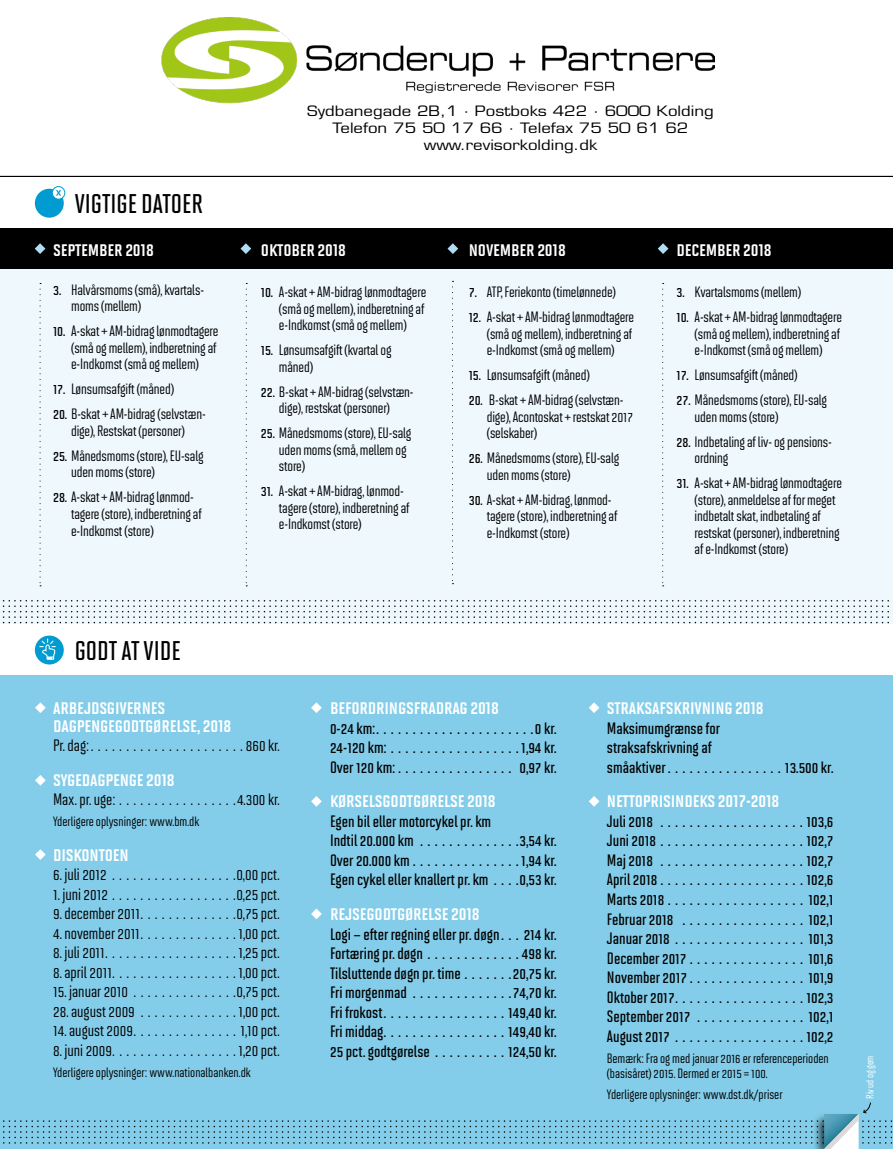
<style>
.page{position:relative;width:893px;height:1149px;background:#fff}
.page>*{position:absolute;margin:0;border:0;box-sizing:border-box;transform-origin:0 0}
.t1{font:27px "Solano Gothic MVB Sb Cap";color:#000}
.t2{font:19.5px/17.2px "Solano Gothic MVB Bd SC";letter-spacing:-.01em;color:#fff}
.t3{font:600 16.5px/19.5px "Solano Gothic MVB";color:#000;text-align:justify}
.t4{font:500 16.5px "Solano Gothic MVB";color:#000}
.t5{font:500 15px/16.5px "Solano Gothic MVB";letter-spacing:-.01em;color:#000}
.t6{font:13.95px/16.8px "Eurostile";color:#000;text-align:center;scale:1.2 1}
.t7{font:500 13.5px/15px "Solano Gothic MVB";color:#000}
.t8{font:500 10.5px "Solano Gothic MVB";letter-spacing:-.01em;color:#fff}
.s1{font-weight:600}
</style>
<div class="page">
<div style="left:0;top:264px;width:892px;height:359px;background:#eef8fd"></div>
<div style="left:0;top:674px;width:892px;height:474px;background:#83cdea"></div>
<div style="left:0;top:229px;width:892px;height:40px;background:#000"></div>
<svg style="left:2px;top:600px;width:891px;height:23px"></svg>
<svg style="left:35px;top:702px;width:11px;height:11px"></svg>
<svg style="left:311px;top:702px;width:11px;height:11px"></svg>
<svg style="left:589px;top:702px;width:10px;height:11px"></svg>
<svg style="left:35px;top:775px;width:11px;height:10px"></svg>
<svg style="left:311px;top:796px;width:11px;height:10px"></svg>
<svg style="left:589px;top:796px;width:10px;height:10px"></svg>
<svg style="left:35px;top:849px;width:11px;height:10px"></svg>
<svg style="left:311px;top:908px;width:11px;height:11px"></svg>
<svg style="left:35px;top:243px;width:10px;height:11px"></svg>
<svg style="left:40px;top:283px;width:1px;height:303px"></svg>
<svg style="left:452px;top:281px;width:1px;height:303px"></svg>
<svg style="left:662px;top:283px;width:2px;height:303px"></svg>
<svg style="left:246px;top:283px;width:1px;height:303px"></svg>
<svg style="left:240px;top:243px;width:11px;height:11px"></svg>
<svg style="left:447px;top:243px;width:11px;height:11px"></svg>
<svg style="left:658px;top:243px;width:10px;height:11px"></svg>
<div style="left:35px;top:635px;width:29px;height:29px;background:#009bd0;border-radius:50%"></div>
<svg style="left:40px;top:638px;width:15px;height:21px"></svg>
<div style="left:35px;top:189px;width:29px;height:28px;background:#009bd0;border-radius:50%"></div>
<svg style="left:52px;top:186px;width:13px;height:13px"></svg>
<div style="left:52px;top:186px;width:13px;height:13px;border:1px solid #009bd0;border-radius:50%"></div>
<svg style="left:55px;top:189px;width:7px;height:8px"></svg>
<hr style="left:0;top:176px;width:892px;height:1px;background:#000">
<svg style="left:0;top:1101px;width:893px;height:48px"></svg>
<img style="left:161px;top:17px;width:553px;height:87px">
<h1 class="t1" style="left:75px;top:188px;width:130px">VIGTIGE DATOER</h1>
<h2 class="t2" style="left:53px;top:240px;width:102px">SEPTEMBER 2018</h2>
<p class="t5" style="left:71px;top:281px;width:134px;text-indent:-18px"><span class="s1">3.</span> Halvårsmoms (små), kvartals&shy;moms (mellem)</p>
<p class="t5" style="left:71px;top:323px;width:149px;text-indent:-18px"><span class="s1">10.</span> A-skat + AM-bidrag lønmodtagere (små og mellem), indberetning af e-Indkomst (små og mellem)</p>
<p class="t5" style="left:53px;top:381px;width:122px"><span class="s1">17.</span> Lønsumsafgift (måned)</p>
<p class="t5" style="left:53px;top:406px;width:154px;text-align:center"><span class="s1">20.</span> B-skat + AM-bidrag (selvstæn&shy;dige), Restskat (personer)</p>
<p class="t5" style="left:71px;top:447px;width:134px;text-indent:-18px"><span class="s1">25.</span> Månedsmoms (store), EU-salg uden moms (store)</p>
<p class="t5" style="left:71px;top:489px;width:132px;text-indent:-18px"><span class="s1">28.</span> A-skat + AM-bidrag lønmod&shy;tagere (store), indberetning af e-Indkomst (store)</p>
<p class="t6" style="left:307px;top:103px;width:340px">Sydbanegade 2B,1 · Postboks 422 · 6000 Kolding<br>Telefon 75 50 17 66 · Telefax 75 50 61 62 www.revisorkolding.dk</p>
<h2 class="t2" style="left:261px;top:240px;width:87px">OKTOBER 2018</h2>
<p class="t5" style="left:279px;top:283px;width:149px;text-indent:-18px"><span class="s1">10.</span> A-skat + AM-bidrag lønmodtagere (små og mellem), indberetning af e-Indkomst (små og mellem)</p>
<p class="t5" style="left:279px;top:341px;width:114px;text-indent:-18px"><span class="s1">15.</span> Lønsumsafgift (kvartal og måned)</p>
<p class="t5" style="left:261px;top:383px;width:154px;text-align:center"><span class="s1">22.</span> B-skat + AM-bidrag (selvstæn&shy;dige), restskat (personer)</p>
<p class="t5" style="left:279px;top:424px;width:134px;text-indent:-18px"><span class="s1">25.</span> Månedsmoms (store), EU-salg uden moms (små, mellem og store)</p>
<p class="t5" style="left:279px;top:482px;width:132px;text-indent:-18px"><span class="s1">31.</span> A-skat + AM-bidrag, lønmod&shy;tagere (store), indberetning af e-Indkomst (store)</p>
<h2 class="t2" style="left:469px;top:240px;width:99px">NOVEMBER 2018</h2>
<p class="t5" style="left:469px;top:283px;width:149px"><span class="s1">7.</span> ATP, Feriekonto (timelønnede)</p>
<p class="t5" style="left:487px;top:308px;width:149px;text-indent:-18px"><span class="s1">12.</span> A-skat + AM-bidrag lønmodtagere (små og mellem), indberetning af e-Indkomst (små og mellem)</p>
<p class="t5" style="left:469px;top:366px;width:122px"><span class="s1">15.</span> Lønsumsafgift (måned)</p>
<p class="t5" style="left:487px;top:391px;width:148px;text-indent:-18px"><span class="s1">20.</span> B-skat + AM-bidrag (selvstæn&shy;dige), Acontoskat + restskat 2017 (selskaber)</p>
<p class="t5" style="left:487px;top:449px;width:134px;text-indent:-18px"><span class="s1">26.</span> Månedsmoms (store), EU-salg uden moms (store)</p>
<p class="t5" style="left:487px;top:491px;width:132px;text-indent:-18px"><span class="s1">30.</span> A-skat + AM-bidrag, lønmod&shy;tagere (store), indberetning af e-Indkomst (store)</p>
<h2 class="t2" style="left:677px;top:240px;width:97px">DECEMBER 2018</h2>
<p class="t5" style="left:677px;top:283px;width:126px"><span class="s1">3.</span> Kvartalsmoms (mellem)</p>
<p class="t5" style="left:695px;top:308px;width:149px;text-indent:-18px"><span class="s1">10.</span> A-skat + AM-bidrag lønmodtagere (små og mellem), indberetning af e-Indkomst (små og mellem)</p>
<p class="t5" style="left:677px;top:366px;width:122px"><span class="s1">17.</span> Lønsumsafgift (måned)</p>
<p class="t5" style="left:695px;top:391px;width:134px;text-indent:-18px"><span class="s1">27.</span> Månedsmoms (store), EU-salg uden moms (store)</p>
<p class="t5" style="left:695px;top:433px;width:139px;text-indent:-18px"><span class="s1">28.</span> Indbetaling af liv- og pensions&shy;ordning</p>
<p class="t5" style="left:695px;top:474px;width:149px;text-indent:-18px"><span class="s1">31.</span> A-skat + AM-bidrag lønmodtagere (store), anmeldelse af for meget indbetalt skat, indbetaling af restskat (personer), indberetning af e-Indkomst (store)</p>
<h1 class="t1" style="left:75px;top:635px;width:107px">GODT AT VIDE</h1>
<h2 class="t2" style="left:53px;top:698px;width:180px">ARBEJDSGIVERNES<br>DAGPENGEGODTGØRELSE, 2018</h2>
<p class="t4" style="left:53px;top:736px;width:228px">Pr. dag:......................860 kr.</p>
<h2 class="t2" style="left:53px;top:770px;width:123px">SYGEDAGPENGE 2018</h2>
<p class="t4" style="left:53px;top:790px;width:228px">Max. pr. uge: . . . . . . . . . . . . . . . . .4.300 kr.</p>
<p class="t7" style="left:53px;top:813px;width:148px">Yderligere oplysninger: www.bm.dk</p>
<h2 class="t2" style="left:53px;top:845px;width:77px">DISKONTOEN</h2>
<p class="t4" style="left:53px;top:865px;width:228px">6. juli 2012 . . . . . . . . . . . . . . . . . .0,00 pct.</p>
<p class="t4" style="left:53px;top:884px;width:228px">1. juni 2012 . . . . . . . . . . . . . . . . . .0,25 pct.</p>
<p class="t4" style="left:53px;top:904px;width:228px">9. december 2011. . . . . . . . . . . . . .0,75 pct.</p>
<p class="t4" style="left:53px;top:923px;width:228px">4. november 2011. . . . . . . . . . . . . . 1,00 pct.</p>
<p class="t4" style="left:53px;top:943px;width:228px">8. juli 2011...................1,25 pct.</p>
<p class="t4" style="left:53px;top:962px;width:228px">8. april 2011..................1,00 pct.</p>
<p class="t4" style="left:53px;top:982px;width:228px">15. januar 2010 . . . . . . . . . . . . . . .0,75 pct.</p>
<p class="t4" style="left:53px;top:1001px;width:228px">28. august 2009 . . . . . . . . . . . . . . 1,00 pct.</p>
<p class="t4" style="left:53px;top:1021px;width:228px">14. august 2009. . . . . . . . . . . . . . . 1,10 pct.</p>
<p class="t4" style="left:53px;top:1040px;width:228px">8. juni 2009..................1,20 pct.</p>
<p class="t7" style="left:53px;top:1064px;width:199px">Yderligere oplysninger: www.nationalbanken.dk</p>
<h2 class="t2" style="left:330px;top:698px;width:170px">BEFORDRINGSFRADRAG 2018</h2>
<p class="t3" style="left:330px;top:718px;width:228px">0-24 km:......................0 kr.<br>24-120 km: . . . . . . . . . . . . . . . . . . 1,94 kr.<br>Over 120 km: . . . . . . . . . . . . . . . . 0,97 kr.</p>
<h2 class="t2" style="left:330px;top:791px;width:167px">KØRSELSGODTGØRELSE 2018</h2>
<p class="t3" style="left:330px;top:811px;width:228px;text-align:left">Egen bil eller motorcykel pr. km<br>Indtil 20.000 km . . . . . . . . . . . . . .3,54 kr.<br>Over 20.000 km . . . . . . . . . . . . . . . 1,94 kr.<br>Egen cykel eller knallert pr. km . . . .0,53 kr.</p>
<h2 class="t2" style="left:330px;top:904px;width:151px">REJSEGODTGØRELSE 2018</h2>
<p class="t3" style="left:330px;top:923px;width:228px">Logi – efter regning eller pr. døgn. . . 214 kr.<br>Fortæring pr. døgn . . . . . . . . . . . . . 498 kr.<br>Tilsluttende døgn pr. time . . . . . . .20,75 kr.<br>Fri morgenmad . . . . . . . . . . . . . .74,70 kr.<br>Fri frokost.................149,40 kr.<br>Fri middag.................149,40 kr.<br>25 pct. godtgørelse . . . . . . . . . . 124,50 kr.</p>
<h2 class="t2" style="left:607px;top:698px;width:158px">STRAKSAFSKRIVNING 2018</h2>
<p class="t3" style="left:607px;top:718px;width:228px;text-align:left">Maksimumgrænse for<br>straksafskrivning af<br>småaktiver . . . . . . . . . . . . . . . . 13.500 kr.</p>
<h2 class="t2" style="left:607px;top:791px;width:174px">NETTOPRISINDEKS 2017-2018</h2>
<p class="t3" style="left:607px;top:811px;width:228px">Juli 2018 . . . . . . . . . . . . . . . . . . . . 103,6<br>Juni 2018 ....................102,7<br>Maj 2018 . . . . . . . . . . . . . . . . . . . . 102,7<br>April 2018 . . . . . . . . . . . . . . . . . . . . 102,6<br>Marts 2018 . . . . . . . . . . . . . . . . . . . 102,1<br>Februar 2018 . . . . . . . . . . . . . . . . . 102,1<br>Januar 2018 . . . . . . . . . . . . . . . . . . 101,3<br>December 2017 . . . . . . . . . . . . . . . . 101,6<br>November 2017 . . . . . . . . . . . . . . . . 101,9<br>Oktober 2017..................102,3<br>September 2017 . . . . . . . . . . . . . . . 102,1<br>August 2017 . . . . . . . . . . . . . . . . . . 102,2</p>
<p class="t7" style="left:607px;top:1050px;width:223px">Bemærk: Fra og med januar 2016 er referenceperioden (basisåret) 2015. Dermed er 2015 = 100.</p>
<p class="t7" style="left:607px;top:1086px;width:177px">Yderligere oplysninger: www.dst.dk/priser</p>
<p class="t8" style="left:864px;top:1098px;width:45px;rotate:-90deg">Riv ud og gem</p>
</div>
